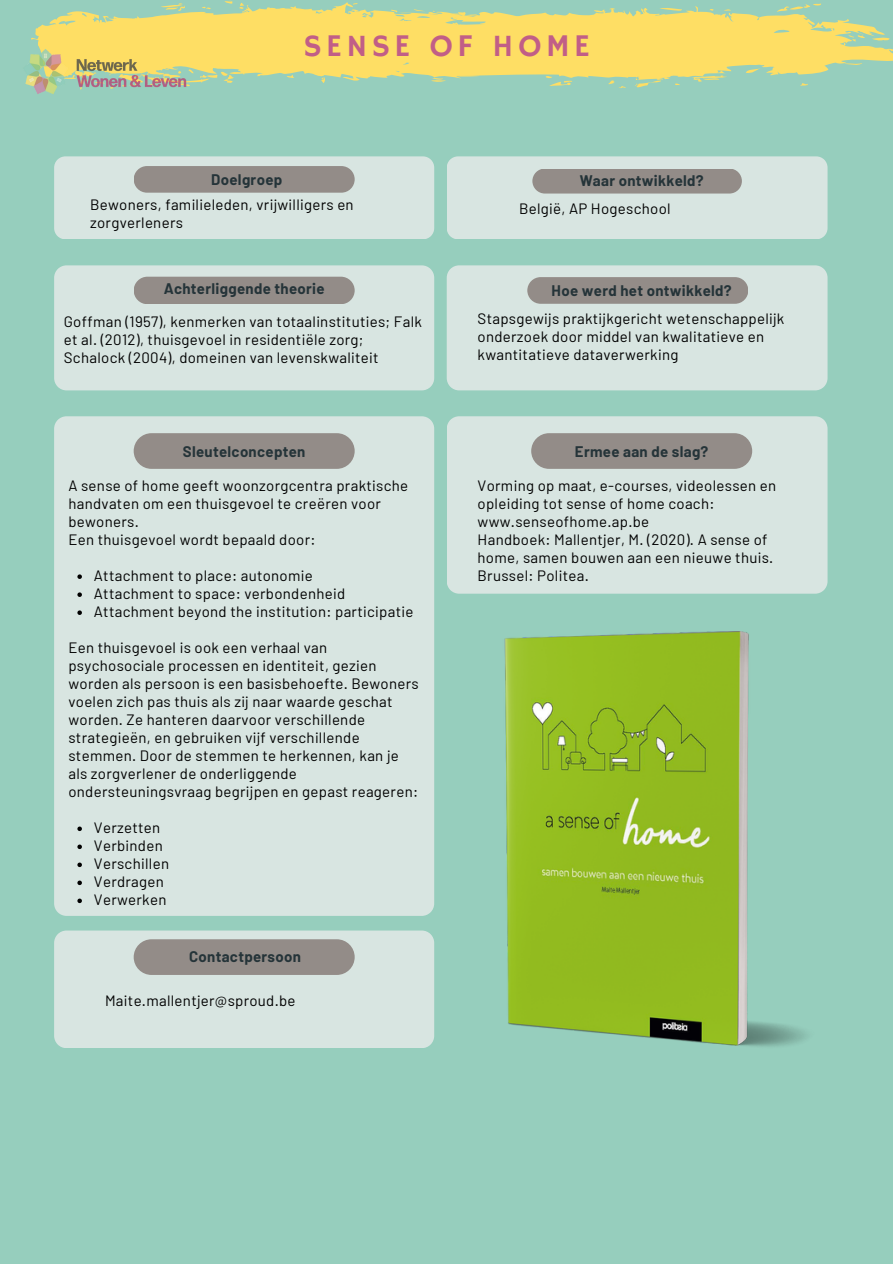
<style>
.page{position:relative;width:893px;height:1264px;background:#fff}
.page>*{position:absolute;margin:0;border:0;box-sizing:border-box;transform-origin:0 0}
.t1{font:31.5px "Hammersmith One";letter-spacing:.14em;color:#c15e87}
.t2{font:15px/18px "Barlow";letter-spacing:.02em;color:#000}
.t3{font:700 15px "Barlow";letter-spacing:.02em;color:#253439}
</style>
<div class="page">
<div style="left:0;top:0;width:892px;height:1263px;background:#96cebd"></div>
<div style="left:54px;top:156px;width:380px;height:83px;background:#d8e5e1"></div>
<div style="left:447px;top:156px;width:380px;height:83px;background:#d8e5e1"></div>
<div style="left:532px;top:168px;width:209px;height:25px;background:#938c88;border-radius:12px"></div>
<div style="left:54px;top:265px;width:380px;height:125px;background:#d8e5e1"></div>
<div style="left:134px;top:277px;width:220px;height:27px;background:#938c88;border-radius:14px"></div>
<div style="left:446px;top:265px;width:381px;height:125px;background:#d8e5e1"></div>
<div style="left:527px;top:277px;width:221px;height:27px;background:#938c88;border-radius:13px"></div>
<div style="left:54px;top:416px;width:380px;height:499px;background:#d8e5e1"></div>
<div style="left:134px;top:433px;width:220px;height:36px;background:#938c88;border-radius:18px"></div>
<div style="left:447px;top:416px;width:380px;height:177px;background:#d8e5e1"></div>
<div style="left:531px;top:433px;width:221px;height:36px;background:#938c88;border-radius:18px"></div>
<div style="left:134px;top:166px;width:220px;height:27px;background:#938c88;border-radius:13px"></div>
<div style="left:54px;top:930px;width:380px;height:118px;background:#d8e5e1"></div>
<div style="left:134px;top:939px;width:220px;height:35px;background:#938c88;border-radius:18px"></div>
<svg style="left:31px;top:0;width:861px;height:88px;fill:#fede64"></svg>
<img style="left:25px;top:45px;width:170px;height:49px">
<img style="left:504px;top:631px;width:302px;height:416px">
<svg style="left:77px;top:574px;width:5px;height:5px"></svg>
<svg style="left:77px;top:592px;width:5px;height:5px"></svg>
<svg style="left:77px;top:610px;width:5px;height:5px"></svg>
<svg style="left:77px;top:826px;width:5px;height:5px"></svg>
<svg style="left:77px;top:844px;width:5px;height:5px"></svg>
<svg style="left:77px;top:862px;width:5px;height:5px"></svg>
<svg style="left:77px;top:880px;width:5px;height:5px"></svg>
<svg style="left:77px;top:898px;width:5px;height:5px"></svg>
<h1 class="t1" style="left:303px;top:28px;width:288px">SENSE OF HOME</h1>
<p class="t3" style="left:211px;top:170px;width:72px">Doelgroep</p>
<p class="t2" style="left:90px;top:195px;width:265px">Bewoners, familieleden, vrijwilligers en zorgverleners</p>
<p class="t3" style="left:164px;top:279px;width:162px">Achterliggende theorie</p>
<p class="t2" style="left:64px;top:311px;width:359px">Goffman (1957), kenmerken van totaalinstituties; Falk et al. (2012), thuisgevoel in residentiële zorg;<br>Schalock (2004), domeinen van levenskwaliteit</p>
<p class="t3" style="left:183px;top:441px;width:124px">Sleutelconcepten</p>
<p class="t2" style="left:68px;top:476px;width:341px">A sense of home geeft woonzorgcentra praktische handvaten om een thuisgevoel te creëren voor bewoners.<br>Een thuisgevoel wordt bepaald door:</p>
<p class="t2" style="left:94px;top:566px;width:321px">Attachment to place: autonomie<br>Attachment to space: verbondenheid<br>Attachment beyond the institution: participatie</p>
<p class="t2" style="left:68px;top:638px;width:352px">Een thuisgevoel is ook een verhaal van psychosociale processen en identiteit, gezien worden als persoon is een basisbehoefte. Bewoners voelen zich pas thuis als zij naar waarde geschat worden. Ze hanteren daarvoor verschillende strategieën, en gebruiken vijf verschillende stemmen. Door de stemmen te herkennen, kan je als zorgverlener de onderliggende ondersteuningsvraag begrijpen en gepast reageren:</p>
<p class="t2" style="left:94px;top:818px;width:77px">Verzetten<br>Verbinden<br>Verschillen<br>Verdragen<br>Verwerken</p>
<p class="t3" style="left:189px;top:947px;width:113px">Contactpersoon</p>
<p class="t2" style="left:105px;top:991px;width:192px">Maite.mallentjer@sproud.be</p>
<p class="t3" style="left:579px;top:171px;width:125px">Waar ontwikkeld?</p>
<p class="t2" style="left:519px;top:199px;width:153px">België, AP Hogeschool</p>
<p class="t3" style="left:551px;top:281px;width:181px">Hoe werd het ontwikkeld?</p>
<p class="t2" style="left:477px;top:309px;width:308px">Stapsgewijs praktijkgericht wetenschappelijk onderzoek door middel van kwalitatieve en kwantitatieve dataverwerking</p>
<p class="t3" style="left:575px;top:441px;width:135px">Ermee aan de slag?</p>
<p class="t2" style="left:477px;top:476px;width:300px">Vorming op maat, e-courses, videolessen en opleiding tot sense of home coach: www.senseofhome.ap.be<br>Handboek: Mallentjer, M. (2020). A sense of home, samen bouwen aan een nieuwe thuis.<br>Brussel: Politea.</p>
</div>
